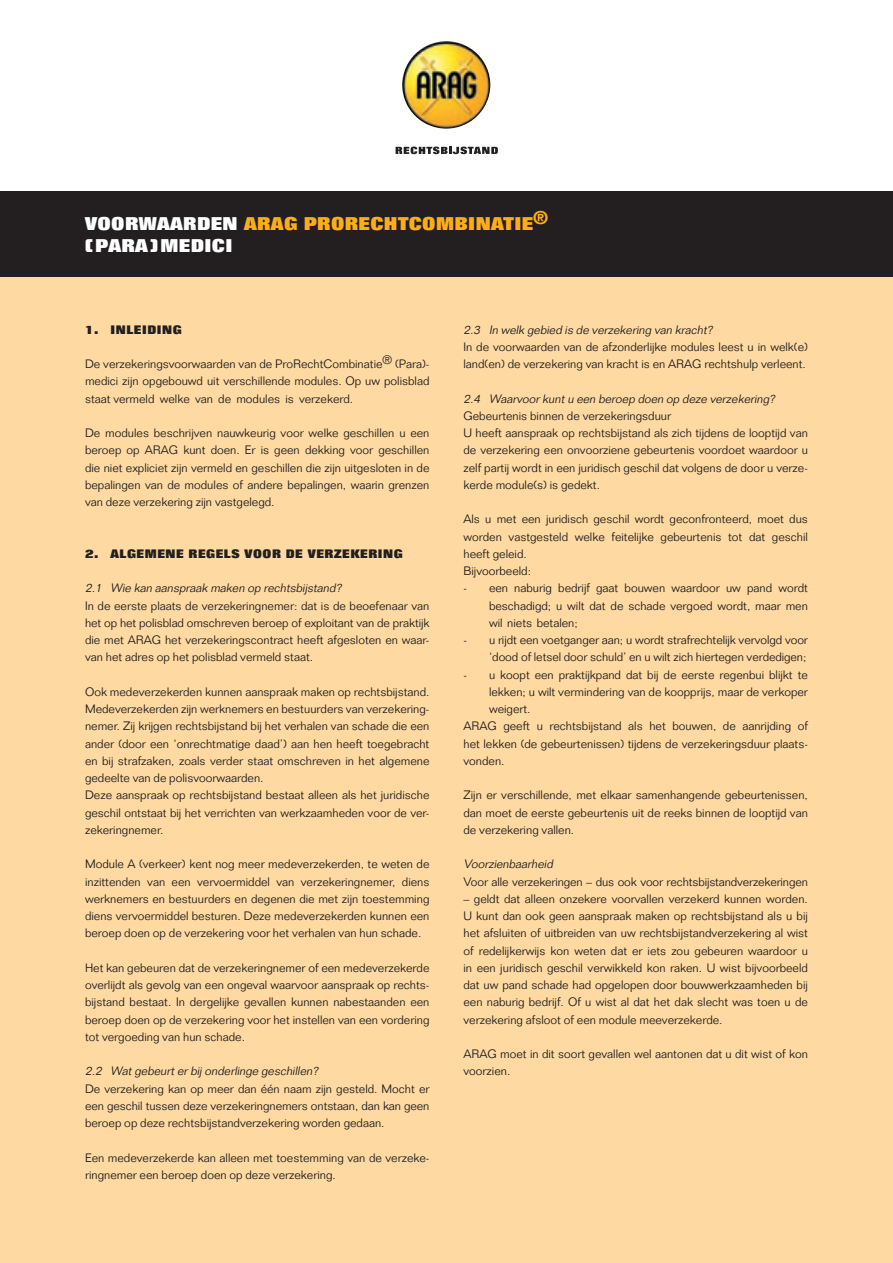
<style>
.page{position:relative;width:893px;height:1263px;background:#fff}
.page>*{position:absolute;margin:0;border:0;box-sizing:border-box;transform-origin:0 0}
._01-product{font:800 18px "Folio";letter-spacing:.025em;color:#faaf18}
._01-product-2{font:800 18px "Folio";letter-spacing:.025em;color:#fff}
._02-body{font:300 12px/17.2px "Folio";color:#231f20;text-align:justify}
._03-subheading{font:italic 300 12px "Folio";color:#231f20}
._01-heading{font:800 12px "Folio";letter-spacing:.05em;color:#231f20}
.s1{color:#fff}
</style>
<div class="page">
<div style="left:0;top:276px;width:893px;height:987px;background:#fedaa2"></div>
<div style="left:0;top:191px;width:893px;height:85px;background:#231f20"></div>
<img style="left:402px;top:41px;width:88px;height:88px;border-radius:50%">
<svg style="left:396px;top:147px;width:102px;height:7px"></svg>
<p class="_01-product" style="left:85px;top:213px;width:464px"><span class="s1">VOORWAARDEN</span> ARAG PRORECHTCOMBINATIE®</p>
<p class="_01-product-2" style="left:85px;top:235px;width:149px">(PARA)MEDICI</p>
<p class="_01-heading" style="left:85px;top:323px;width:98px">1. INLEIDING</p>
<p class="_02-body" style="left:85px;top:355px;width:346px">De verzekeringsvoorwaarden van de ProRechtCombinatie® (Para)- medici zijn opgebouwd uit verschillende modules. Op uw polisblad staat vermeld welke van de modules is verzekerd.</p>
<p class="_02-body" style="left:85px;top:424px;width:346px">De modules beschrijven nauwkeurig voor welke geschillen u een beroep op ARAG kunt doen. Er is geen dekking voor geschillen die niet expliciet zijn vermeld en geschillen die zijn uitgesloten in de bepalingen van de modules of andere bepalingen, waarin grenzen van deze verzekering zijn vastgelegd.</p>
<p class="_01-heading" style="left:85px;top:547px;width:319px">2. ALGEMENE REGELS VOOR DE VERZEKERING</p>
<p class="_03-subheading" style="left:85px;top:581px;width:260px">2.1 Wie kan aanspraak maken op rechtsbijstand?</p>
<p class="_02-body" style="left:85px;top:597px;width:346px">In de eerste plaats de verzekeringnemer: dat is de beoefenaar van het op het polisblad omschreven beroep of exploitant van de praktijk die met ARAG het verzekeringscontract heeft afgesloten en waar&shy;van het adres op het polisblad vermeld staat.</p>
<p class="_02-body" style="left:85px;top:683px;width:346px">Ook medeverzekerden kunnen aanspraak maken op rechtsbijstand.<br>Medeverzekerden zijn werknemers en bestuurders van verzekering&shy;nemer. Zij krijgen rechtsbijstand bij het verhalen van schade die een ander (door een ‘onrechtmatige daad’) aan hen heeft toegebracht en bij strafzaken, zoals verder staat omschreven in het algemene gedeelte van de polisvoorwaarden.</p>
<p class="_02-body" style="left:85px;top:786px;width:346px">Deze aanspraak op rechtsbijstand bestaat alleen als het juridische geschil ontstaat bij het verrichten van werkzaamheden voor de ver&shy;zekeringnemer.</p>
<p class="_02-body" style="left:85px;top:855px;width:346px">Module A (verkeer) kent nog meer medeverzekerden, te weten de inzittenden van een vervoermiddel van verzekeringnemer, diens werknemers en bestuurders en degenen die met zijn toestemming diens vervoermiddel besturen. Deze medeverzekerden kunnen een beroep doen op de verzekering voor het verhalen van hun schade.</p>
<p class="_02-body" style="left:85px;top:959px;width:346px">Het kan gebeuren dat de verzekeringnemer of een medeverzekerde overlijdt als gevolg van een ongeval waarvoor aanspraak op rechts&shy;bijstand bestaat. In dergelijke gevallen kunnen nabestaanden een beroep doen op de verzekering voor het instellen van een vordering tot vergoeding van hun schade.</p>
<p class="_03-subheading" style="left:85px;top:1064px;width:237px">2.2 Watgebeurterbij onderlinge geschillen?</p>
<p class="_02-body" style="left:85px;top:1080px;width:346px">De verzekering kan op meer dan één naam zijn gesteld. Mocht er een geschil tussen deze verzekeringnemers ontstaan, dan kan geen beroep op deze rechtsbijstandverzekering worden gedaan.</p>
<p class="_02-body" style="left:85px;top:1149px;width:346px">Een medeverzekerde kan alleen met toestemming van de verzeke&shy;ringnemer een beroep doen op deze verzekering.</p>
<p class="_03-subheading" style="left:463px;top:322px;width:253px">2.3 In welk gebied is de verzekering van kracht?</p>
<p class="_02-body" style="left:463px;top:338px;width:346px">In de voorwaarden van de afzonderlijke modules leest u in welk(e) land(en) de verzekering van kracht is en ARAG rechtshulp verleent.</p>
<p class="_03-subheading" style="left:463px;top:391px;width:316px">2.4 Waarvoorkuntu een beroep doen op deze verzekering?</p>
<p class="_02-body" style="left:463px;top:407px;width:209px">Gebeurtenis binnen de verzekeringsduur</p>
<p class="_02-body" style="left:463px;top:424px;width:346px">U heeft aanspraak op rechtsbijstand als zich tijdens de looptijd van de verzekering een onvoorziene gebeurtenis voordoet waardoor u zelf partij wordt in een juridisch geschil dat volgens de door u verze&shy;kerde module(s) is gedekt.</p>
<p class="_02-body" style="left:463px;top:510px;width:346px">Als u met een juridisch geschil wordt geconfronteerd, moet dus worden vastgesteld welke feitelijke gebeurtenis tot dat geschil heeft geleid.</p>
<p class="_02-body" style="left:463px;top:562px;width:69px">Bijvoorbeeld:</p>
<p class="_02-body" style="left:489px;top:579px;width:320px;text-indent:-26px">- een naburig bedrijf gaat bouwen waardoor uw pand wordt beschadigd; u wilt dat de schade vergoed wordt, maar men wil niets betalen;</p>
<p class="_02-body" style="left:463px;top:631px;width:346px;text-align:right">- u rijdt een voetganger aan; u wordt strafrechtelijk vervolgd voor ‘dood of letsel door schuld’ en u wilt zich hiertegen verdedigen;</p>
<p class="_02-body" style="left:489px;top:666px;width:320px;text-indent:-26px">- u koopt een praktijkpand dat bij de eerste regenbui blijkt te lekken; u wilt vermindering van de koopprijs, maar de verkoper weigert.</p>
<p class="_02-body" style="left:463px;top:717px;width:346px">ARAG geeft u rechtsbijstand als het bouwen, de aanrijding of het lekken (de gebeurtenissen) tijdens de verzekeringsduur plaats&shy;vonden.</p>
<p class="_02-body" style="left:463px;top:786px;width:346px">Zijn er verschillende, met elkaar samenhangende gebeurtenissen, dan moet de eerste gebeurtenis uit de reeks binnen de looptijd van de verzekering vallen.</p>
<p class="_03-subheading" style="left:463px;top:857px;width:93px">Voorzienbaarheid</p>
<p class="_02-body" style="left:463px;top:873px;width:346px">Voor alle verzekeringen – dus ook voor rechtsbijstandverzekeringen</p>
<p class="_02-body" style="left:463px;top:890px;width:346px">– geldt dat alleen onzekere voorvallen verzekerd kunnen worden.<br>U kunt dan ook geen aanspraak maken op rechtsbijstand als u bij het afsluiten of uitbreiden van uw rechtsbijstandverzekering al wist of redelijkerwijs kon weten dat er iets zou gebeuren waardoor u in een juridisch geschil verwikkeld kon raken. U wist bijvoorbeeld dat uw pand schade had opgelopen door bouwwerkzaamheden bij een naburig bedrijf. Of u wist al dat het dak slecht was toen u de verzekering afsloot of een module meeverzekerde.</p>
<p class="_02-body" style="left:463px;top:1045px;width:346px">ARAG moet in dit soort gevallen wel aantonen dat u dit wist of kon voorzien.</p>
</div>
